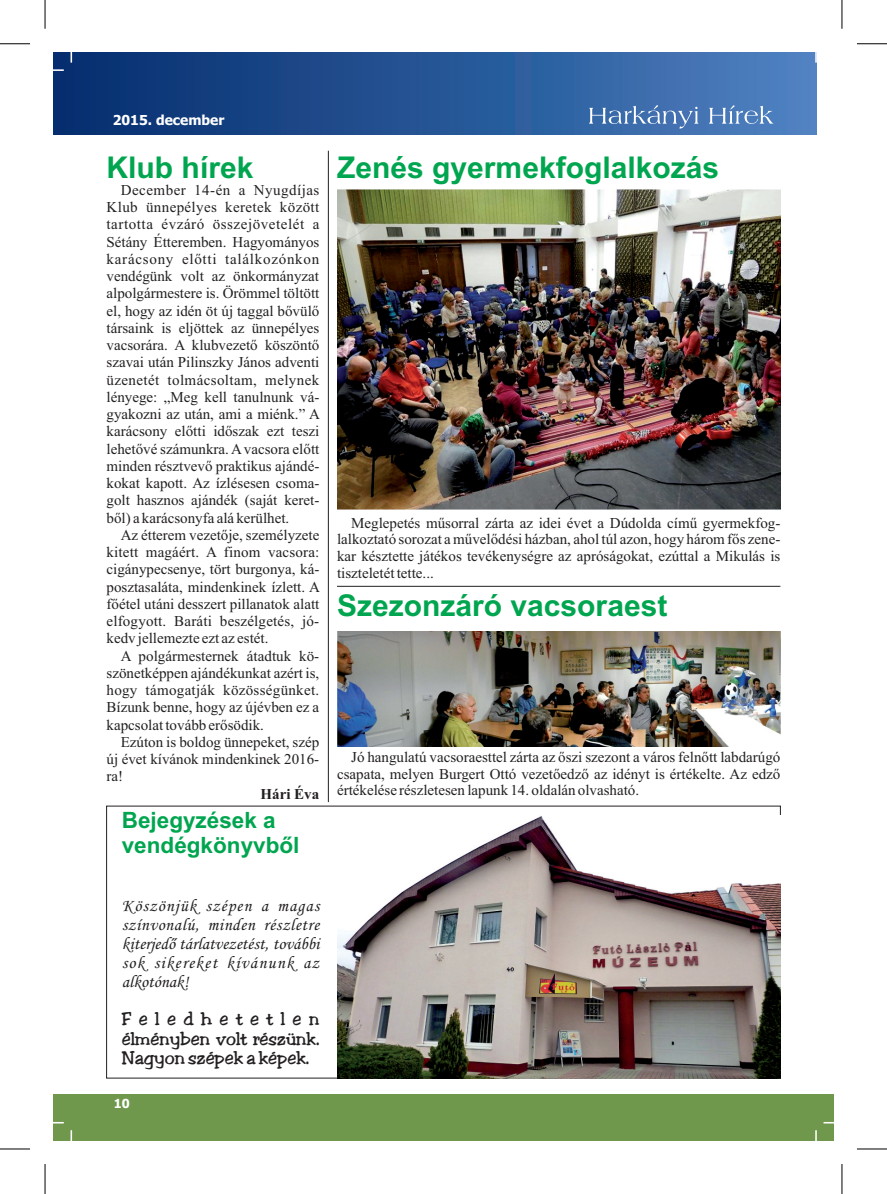
<style>
.page{position:relative;width:887px;height:1194px;background:#fff}
.page>*{position:absolute;margin:0;border:0;box-sizing:border-box;transform-origin:0 0}
.t1{font:700 30px "Arial";color:#00a54f}
.t2{font:700 22.5px/25.1px "Arial";color:#00a54f}
.t3{font:17.5px/19.1px "Monotype Corsiva";color:#231f20;text-align:justify}
.t4{font:17.5px/19.1px "Toledo";color:#231f20;text-align:justify}
.t5{font:15px/17.2px "Times New Roman";color:#231f20;text-align:justify}
.t6{font:700 15px "Times New Roman";color:#231f20}
.t7{font:700 13.75px "Tahoma";color:#fff}
.t8{font:700 12.5px "Tahoma";color:#fff}
</style>
<div class="page">
<div style="left:54px;top:1094px;width:779px;height:46px;background:#70984d"></div>
<div style="left:54px;top:52px;width:761px;height:83px;background:linear-gradient(to right,#022c6c,#4d81c0)"></div>
<svg style="left:588px;top:105px;width:185px;height:24px;background:#5e87bd"></svg>
<svg style="left:53px;top:69px;width:11px;height:2px"></svg>
<svg style="left:70px;top:52px;width:2px;height:11px"></svg>
<svg style="left:70px;top:1130px;width:2px;height:11px"></svg>
<img style="left:337px;top:816px;width:443px;height:262px">
<hr style="left:328px;top:151px;width:1px;height:651px;background:#231f20">
<hr style="left:337px;top:586px;width:443px;height:1px;background:#231f20">
<img style="left:337px;top:631px;width:443px;height:115px">
<img style="left:337px;top:190px;width:443px;height:319px">
<hr style="left:0;top:1149px;width:30px;height:1px;background:#000">
<hr style="left:45px;top:1164px;width:1px;height:30px;background:#000">
<hr style="left:0;top:44px;width:30px;height:1px;background:#000">
<svg style="left:45px;top:0;width:1px;height:29px"></svg>
<hr style="left:856px;top:44px;width:30px;height:1px;background:#000">
<svg style="left:841px;top:0;width:1px;height:29px"></svg>
<hr style="left:856px;top:1149px;width:30px;height:1px;background:#000">
<hr style="left:841px;top:1164px;width:1px;height:30px;background:#000">
<p class="t7" style="left:113px;top:115px;width:113px">2015. december</p>
<h1 class="t1" style="left:107px;top:156px;width:148px">Klub hírek</h1>
<p class="t5" style="left:106px;top:183px;width:215px;text-indent:14px">December 14-én a Nyugdíjas Klub ünnepélyes keretek között tartotta évzáró összejövetelét a Sétány Étteremben. Hagyományos karácsony előtti találkozónkon vendégünk volt az önkormányzat alpolgármestere is. Örömmel töltött el, hogy az idén öt új taggal bővülő társaink is eljöttek az ünnepélyes vacsorára. A klubvezető köszöntő szavai után Pilinszky János adventi üzenetét tolmácsoltam, melynek lényege: „Meg kell tanulnunk vá&shy;gyakozni az után, ami a miénk.” A karácsony előtti időszak ezt teszi lehetővé számunkra. Avacsora előtt minden résztvevő praktikus ajándé&shy;kokat kapott. Az ízlésesen csoma&shy;golt hasznos ajándék (saját keret&shy;ből) a karácsonyfa alá kerülhet.</p>
<p class="t5" style="left:106px;top:528px;width:215px;text-indent:14px">Az étterem vezetője, személyzete kitett magáért. A finom vacsora: cigánypecsenye, tört burgonya, ká&shy;posztasaláta, mindenkinek ízlett. A főétel utáni desszert pillanatok alatt elfogyott. Baráti beszélgetés, jó&shy;kedv jellemezte ezt az estét.</p>
<p class="t5" style="left:106px;top:648px;width:214px;text-indent:14px">A polgármesternek átadtuk kö&shy;szönetképpen ajándékunkat azért is, hogy támogatják közösségünket.<br>Bízunk benne, hogy az újévben ez a kapcsolat tovább erősödik.</p>
<p class="t5" style="left:106px;top:735px;width:214px;text-indent:14px">Ezúton is boldog ünnepeket, szép új évet kívánok mindenkinek 2016- ra!</p>
<p class="t6" style="left:260px;top:788px;width:60px">Hári Éva</p>
<h2 class="t2" style="left:122px;top:810px;width:179px">Bejegyzések a vendégkönyvből</h2>
<p class="t3" style="left:122px;top:897px;width:199px">Köszönjük szépen a magas színvonalú, minden részletre kiterjedő tárlatvezetést, további sok sikereket kívánunk az alkotónak!</p>
<p class="t4" style="left:122px;top:1010px;width:199px">Feledhetetlen élményben volt részünk.<br>Nagyon szépek a képek.</p>
<p class="t8" style="left:114px;top:1098px;width:17px">10</p>
<h1 class="t1" style="left:337px;top:156px;width:383px">Zenés gyermekfoglalkozás</h1>
<p class="t5" style="left:337px;top:516px;width:445px;line-height:16.6px;text-indent:14px">Meglepetés műsorral zárta az idei évet a Dúdolda című gyermekfog&shy;lalkoztató sorozat a művelődési házban, ahol túl azon, hogy három fős zene&shy;kar késztette játékos tevékenységre az apróságokat, ezúttal a Mikulás is tiszteletét tette...</p>
<h1 class="t1" style="left:337px;top:594px;width:332px">Szezonzáró vacsoraest</h1>
<p class="t5" style="left:337px;top:750px;width:445px;line-height:16.6px;text-indent:14px">Jó hangulatú vacsoraesttel zárta az őszi szezont a város felnőtt labdarúgó csapata, melyen Burgert Ottó vezetőedző az idényt is értékelte. Az edző értékelése részletesen lapunk 14. oldalán olvasható.</p>
</div>
